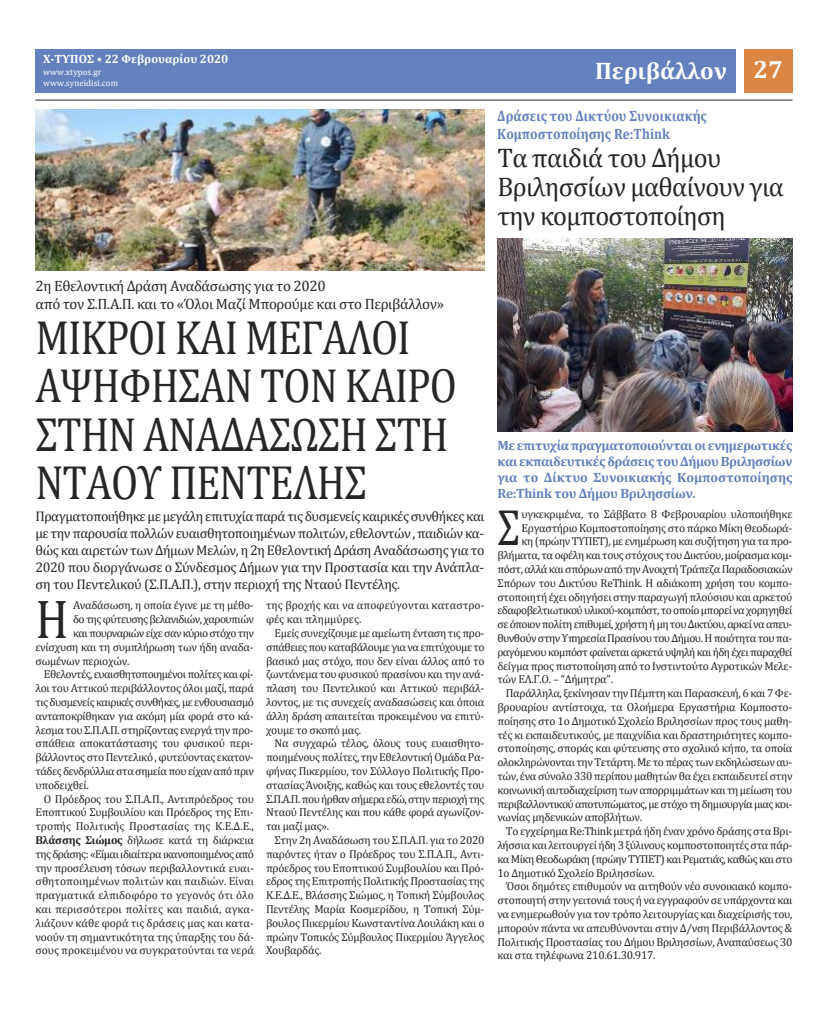
<style>
.page{position:relative;width:828px;height:1012px;background:#fff}
.page>*{position:absolute;margin:0;border:0;box-sizing:border-box;transform-origin:0 0}
.t1{font:54.9px "Cambria";color:#272627;scale:.88 1}
.t2{font:51.2px "Cambria";color:#272627;scale:.81 1}
.t3{font:48.3px/48.3px "Cambria";letter-spacing:-.025em;color:#272627;scale:.86 1}
.t4{font:27px/29px "Cambria";letter-spacing:-.025em;color:#272627}
.t5{font:700 24px "Cambria";color:#fff}
.t6{font:15px/18px "Cambria";letter-spacing:-.025em;color:#272627}
.t7{font:700 15px/18px "Cambria";color:#6480be;scale:.88 1}
.t8{font:14px/16.8px "Cambria";letter-spacing:-.025em;color:#272627;text-align:justify}
.t9{font:700 13.5px/16.2px "Cambria";letter-spacing:-.005em;color:#6480be;text-align:justify}
.t10{font:700 12px "Cambria";color:#fff}
.t11{font:11.5px/13.8px "Cambria";letter-spacing:-.025em;color:#272627;text-align:justify}
.t12{font:11.5px "Cambria";letter-spacing:-.045em;color:#272627}
.t13{font:11.5px "Cambria";letter-spacing:-.05em;color:#272627}
.t14{font:11.5px/13.8px "Cambria";color:#272627}
.t15{font:11.5px "Cambria";letter-spacing:-.055em;color:#272627}
.t16{font:11.5px "Cambria";letter-spacing:-.005em;color:#272627}
.t17{font:9px/10.8px "Cambria";color:#fff}
.s1{font-size:25px}
.s2{font-weight:700}
</style>
<div class="page">
<div style="left:744px;top:50px;width:48px;height:43px;background:#dc8644"></div>
<div style="left:35px;top:50px;width:701px;height:43px;background:#6480be"></div>
<hr style="left:35px;top:100px;width:757px;height:1px;background:#272627">
<img style="left:35px;top:109px;width:449px;height:161px">
<img style="left:497px;top:239px;width:295px;height:192px">
<p class="t10" style="left:43px;top:52px;width:187px">χ-ΤυΠοΣ • 22 Φεβρουαρίου 2020</p>
<p class="t17" style="left:43px;top:67px;width:77px">www.xtypos.gr www.syneidisi.com</p>
<h3 class="t5" style="left:595px;top:56px;width:189px">Περιβάλλον <span class="s1">27</span></h3>
<h3 class="t7" style="left:497px;top:106px;width:240px">δράσεις του δικτύου Συνοικιακής<br>Κομποστοποίησης Re:think</h3>
<h3 class="t4" style="left:497px;top:143px;width:288px">Τα παιδιά του Δήμου<br>Βριλησσίων μαθαίνουν για την κομποστοποίηση</h3>
<h3 class="t6" style="left:35px;top:276px;width:410px">2η Εθελοντική Δράση Αναδάσωσης για το 2020<br>από τον Σ.Π.Α.Π. και το «Όλοι Μαζί Μπορούμε και στο Περιβάλλον»</h3>
<h3 class="t3" style="left:35px;top:312px;width:491px">ΜΙΚΡΟΙ ΚΑΙ ΜΕΓΑΛΟΙ<br>ΑΨΗΦΗΣΑΝ ΤΟΝ ΚΑΙΡΟ<br>ΣΤΗΝ ΑΝΑΔΑΣωΣΗ ΣΤΗ<br>ΝΤΑΟΥ ΠΕΝΤΕΛΗΣ</h3>
<p class="t8" style="left:35px;top:508px;width:450px">Πραγματοποιήθηκε με μεγάλη επιτυχία παρά τις δυσμενείς καιρικές συνθήκες και με την παρουσία πολλών ευαισθητοποιημένων πολιτών, εθελοντών , παιδιών κα&shy;θώς και αιρετών των Δήμων Μελών, η 2η Εθελοντική Δράση Αναδάσωσης για το 2020 που διοργάνωσε ο Σύνδεσμος Δήμων για την Προστασία και την Ανάπλα&shy;ση του Πεντελικού (Σ.Π.Α.Π.), στην περιοχή της Νταού Πεντέλης.</p>
<p class="t11" style="left:73px;top:598px;width:182px">Αναδάσωση, η οποία έγινε με τη μέθο-</p>
<p class="t13" style="left:73px;top:612px;width:182px">δο της φύτευσης βελανιδιών, χαρουπιών</p>
<p class="t15" style="left:73px;top:626px;width:182px">και πουρναριών είχε σαν κύριο στόχο την</p>
<p class="t11" style="left:35px;top:640px;width:220px">ενίσχυση και τη συμπλήρωση των ήδη αναδα-</p>
<p class="t11" style="left:35px;top:653px;width:95px">σωμένων περιοχών.</p>
<p class="t12" style="left:44px;top:667px;width:211px">Εθελοντές, ευαισθητοποιημένοι πολίτες και φί-</p>
<p class="t11" style="left:35px;top:681px;width:220px">λοι του Αττικού περιβάλλοντος όλοι μαζί, παρά</p>
<p class="t12" style="left:35px;top:695px;width:220px">τις δυσμενείς καιρικές συνθήκες, με ενθουσιασμό</p>
<p class="t11" style="left:35px;top:709px;width:220px">ανταποκρίθηκαν για ακόμη μία φορά στο κά-</p>
<p class="t11" style="left:35px;top:722px;width:220px">λεσμα του Σ.Π.Α.Π. στηρίζοντας ενεργά την προ-</p>
<p class="t11" style="left:35px;top:736px;width:220px">σπάθεια αποκατάστασης του φυσικού περι-</p>
<p class="t11" style="left:35px;top:750px;width:220px">βάλλοντος στο Πεντελικό , φυτεύοντας εκατον-</p>
<p class="t11" style="left:35px;top:764px;width:220px">τάδες δενδρύλλια στα σημεία που είχαν από πριν</p>
<p class="t11" style="left:35px;top:778px;width:55px">υποδειχθεί.</p>
<p class="t11" style="left:44px;top:791px;width:211px">Ο Πρόεδρος του Σ.Π.Α.Π., Αντιπρόεδρος του</p>
<p class="t11" style="left:35px;top:805px;width:220px">Εποπτικού Συμβουλίου και Πρόεδρος της Επι-</p>
<p class="t16" style="left:35px;top:819px;width:220px">τροπής Πολιτικής Προστασίας της Κ.Ε.Δ.Ε.,</p>
<p class="t11" style="left:35px;top:833px;width:220px"><span class="s2">Βλάσσης Σιώμος</span> δήλωσε κατά τη διάρκεια</p>
<p class="t12" style="left:35px;top:847px;width:220px">της δράσης: «Είμαι ιδιαίτερα ικανοποιημένος από</p>
<p class="t11" style="left:35px;top:860px;width:220px">την προσέλευση τόσων περιβαλλοντικά ευαι-</p>
<p class="t14" style="left:35px;top:874px;width:220px">σθητοποιημένων πολιτών και παιδιών. Είναι</p>
<p class="t14" style="left:35px;top:888px;width:220px">πραγματικά ελπιδοφόρο το γεγονός ότι όλο</p>
<p class="t14" style="left:35px;top:902px;width:220px">και περισσότεροι πολίτες και παιδιά, αγκα-</p>
<p class="t14" style="left:35px;top:916px;width:220px">λιάζουν κάθε φορά τις δράσεις μας και κατα-</p>
<p class="t11" style="left:35px;top:929px;width:220px">νοούν τη σημαντικότητα της ύπαρξης του δά-</p>
<p class="t16" style="left:35px;top:943px;width:220px">σους προκειμένου να συγκρατούνται τα νερά</p>
<h1 class="t1" style="left:35px;top:586px;width:39px">Η</h1>
<p class="t14" style="left:266px;top:598px;width:220px">της βροχής και να αποφεύγονται καταστρο&shy;φές και πλημμύρες.</p>
<p class="t11" style="left:266px;top:626px;width:220px;text-indent:9px">Εμείς συνεχίζουμε με αμείωτη ένταση τις προ&shy;σπάθειες που καταβάλουμε για να επιτύχουμε το βασικό μας στόχο, που δεν είναι άλλος από το ζωντάνεμα του φυσικού πρασίνου και την ανά&shy;πλαση του Πεντελικού και Αττικού περιβάλ&shy;λοντος, με τις συνεχείς αναδασώσεις και όποια άλλη δράση απαιτείται προκειμένου να επιτύ&shy;χουμε το σκοπό μας.</p>
<p class="t11" style="left:266px;top:736px;width:220px;text-indent:9px">Να συγχαρώ τέλος, όλους τους ευαισθητο&shy;ποιημένους πολίτες, την Εθελοντική Ομάδα Ρα&shy;φήνας Πικερμίου, τον Σύλλογο Πολιτικής Προ&shy;στασίας Άνοιξης, καθώς και τους εθελοντές του Σ.Π.Α.Π. που ήρθαν σήμερα εδώ, στην περιοχή της Νταού Πεντέλης και που κάθε φορά αγωνίζον&shy;ται μαζί μας».</p>
<p class="t11" style="left:266px;top:833px;width:220px;text-indent:9px">Στην 2η Αναδάσωση του Σ.Π.Α.Π. για το 2020 παρόντες ήταν ο Πρόεδρος του Σ.Π.Α.Π., Αντι&shy;πρόεδρος του Εποπτικού Συμβουλίου και Πρό&shy;εδρος της Επιτροπής Πολιτικής Προστασίας της Κ.Ε.Δ.Ε., Βλάσσης Σιώμος, η Τοπική Σύμβουλος Πεντέλης Μαρία Κοσμερίδου, η Τοπική Σύμ&shy;βουλος Πικερμίου Κωνσταντίνα Λουλάκη και ο πρώην Τοπικός Σύμβουλος Πικερμίου Άγγελος Χουβαρδάς.</p>
<p class="t9" style="left:497px;top:437px;width:297px">Με επιτυχία πραγματοποιούνται οι ενημερωτικές και εκπαιδευτικές δράσεις του δήμου Βριλησσίων για το δίκτυο Συνοικιακής Κομποστοποίησης Re:think του δήμου Βριλησσίων.</p>
<p class="t11" style="left:521px;top:507px;width:272px">υγκεκριμένα, το Σάββατο 8 Φεβρουαρίου υλοποιήθηκε</p>
<p class="t11" style="left:521px;top:521px;width:272px">Εργαστήριο Κομποστοποίησης στο πάρκο Μίκη Θεοδωρά-</p>
<p class="t11" style="left:521px;top:534px;width:272px">κη (πρώην ΤΥΠΕΤ), με ενημέρωση και συζήτηση για τα προ-</p>
<p class="t11" style="left:497px;top:548px;width:296px">βλήματα, τα οφέλη και τους στόχους του Δικτύου, μοίρασμα κομ-</p>
<p class="t11" style="left:497px;top:562px;width:297px">πόστ, αλλά και σπόρων από την Ανοιχτή Τράπεζα Παραδοσιακών</p>
<p class="t11" style="left:497px;top:576px;width:296px">Σπόρων του Δικτύου ReThink. Η αδιάκοπη χρήση του κομπο-</p>
<p class="t11" style="left:497px;top:590px;width:297px">στοποιητή έχει οδηγήσει στην παραγωγή πλούσιου και αρκετού</p>
<p class="t13" style="left:497px;top:604px;width:297px">εδαφοβελτιωτικού υλικού-κομπόστ, το οποίο μπορεί να χορηγηθεί</p>
<p class="t15" style="left:497px;top:617px;width:296px">σε όποιον πολίτη επιθυμεί, χρήστη ή μη του Δικτύου, αρκεί να απευ-</p>
<p class="t12" style="left:497px;top:631px;width:296px">θυνθούν στην Υπηρεσία Πρασίνου του Δήμου. Η ποιότητα του πα-</p>
<p class="t13" style="left:497px;top:645px;width:297px">ραγόμενου κομπόστ φαίνεται αρκετά υψηλή και ήδη έχει παραχθεί</p>
<p class="t11" style="left:497px;top:659px;width:296px">δείγμα προς πιστοποίηση από το Ινστιντούτο Αγροτικών Μελε-</p>
<p class="t11" style="left:497px;top:672px;width:117px">τών ΕΛ.Γ.Ο. – “Δήμητρα”.</p>
<p class="t11" style="left:506px;top:686px;width:288px">Παράλληλα, ξεκίνησαν την Πέμπτη και Παρασκευή, 6 και 7 Φε-</p>
<p class="t11" style="left:497px;top:700px;width:296px">βρουαρίου αντίστοιχα, τα Ολοήμερα Εργαστήρια Κομποστο-</p>
<p class="t11" style="left:497px;top:714px;width:296px">ποίησης στο 1ο Δημοτικό Σχολείο Βριλησσίων προς τους μαθη-</p>
<p class="t11" style="left:497px;top:728px;width:296px">τές κι εκπαιδευτικούς, με παιχνίδια και δραστηριότητες κομπο-</p>
<p class="t11" style="left:497px;top:741px;width:297px">στοποίησης, σποράς και φύτευσης στο σχολικό κήπο, τα οποία</p>
<p class="t11" style="left:497px;top:755px;width:296px">ολοκληρώνονται την Τετάρτη. Με το πέρας των εκδηλώσεων αυ-</p>
<p class="t11" style="left:497px;top:769px;width:297px">τών, ένα σύνολο 330 περίπου μαθητών θα έχει εκπαιδευτεί στην</p>
<p class="t11" style="left:497px;top:783px;width:297px">κοινωνική αυτοδιαχείριση των απορριμμάτων και τη μείωση του</p>
<p class="t13" style="left:497px;top:797px;width:296px">περιβαλλοντικού αποτυπώματος, με στόχο τη δημιουργία μιας κοι-</p>
<p class="t11" style="left:497px;top:810px;width:146px">νωνίας μηδενικών αποβλήτων.</p>
<p class="t11" style="left:506px;top:824px;width:288px">Το εγχείρημα Re:Think μετρά ήδη έναν χρόνο δράσης στα Βρι-</p>
<p class="t11" style="left:497px;top:838px;width:296px">λήσσια και λειτουργεί ήδη 3 ξύλινους κομποστοποιητές στα πάρ-</p>
<p class="t12" style="left:497px;top:852px;width:297px">κα Μίκη Θεοδωράκη (πρώην ΤΥΠΕΤ) και Ρεματιάς, καθώς και στο</p>
<p class="t11" style="left:497px;top:866px;width:159px">1ο Δημοτικό Σχολείο Βριλησσίων.</p>
<p class="t11" style="left:506px;top:879px;width:288px">Όσοι δημότες επιθυμούν να αιτηθούν νέο συνοικιακό κομπο-</p>
<p class="t11" style="left:497px;top:893px;width:297px">στοποιητή στην γειτονιά τους ή να εγγραφούν σε υπάρχοντα και</p>
<p class="t11" style="left:497px;top:907px;width:297px">να ενημερωθούν για τον τρόπο λειτουργίας και διαχείρισής του,</p>
<p class="t11" style="left:497px;top:921px;width:297px">μπορούν πάντα να απευθύνονται στην Δ/νση Περιβάλλοντος &amp;</p>
<p class="t11" style="left:497px;top:935px;width:297px">Πολιτικής Προστασίας του Δήμου Βριλησσίων, Αναπαύσεως 30</p>
<p class="t11" style="left:497px;top:948px;width:160px">και στα τηλέφωνα 210.61.30.917.</p>
<h2 class="t2" style="left:497px;top:497px;width:30px">Σ</h2>
</div>
